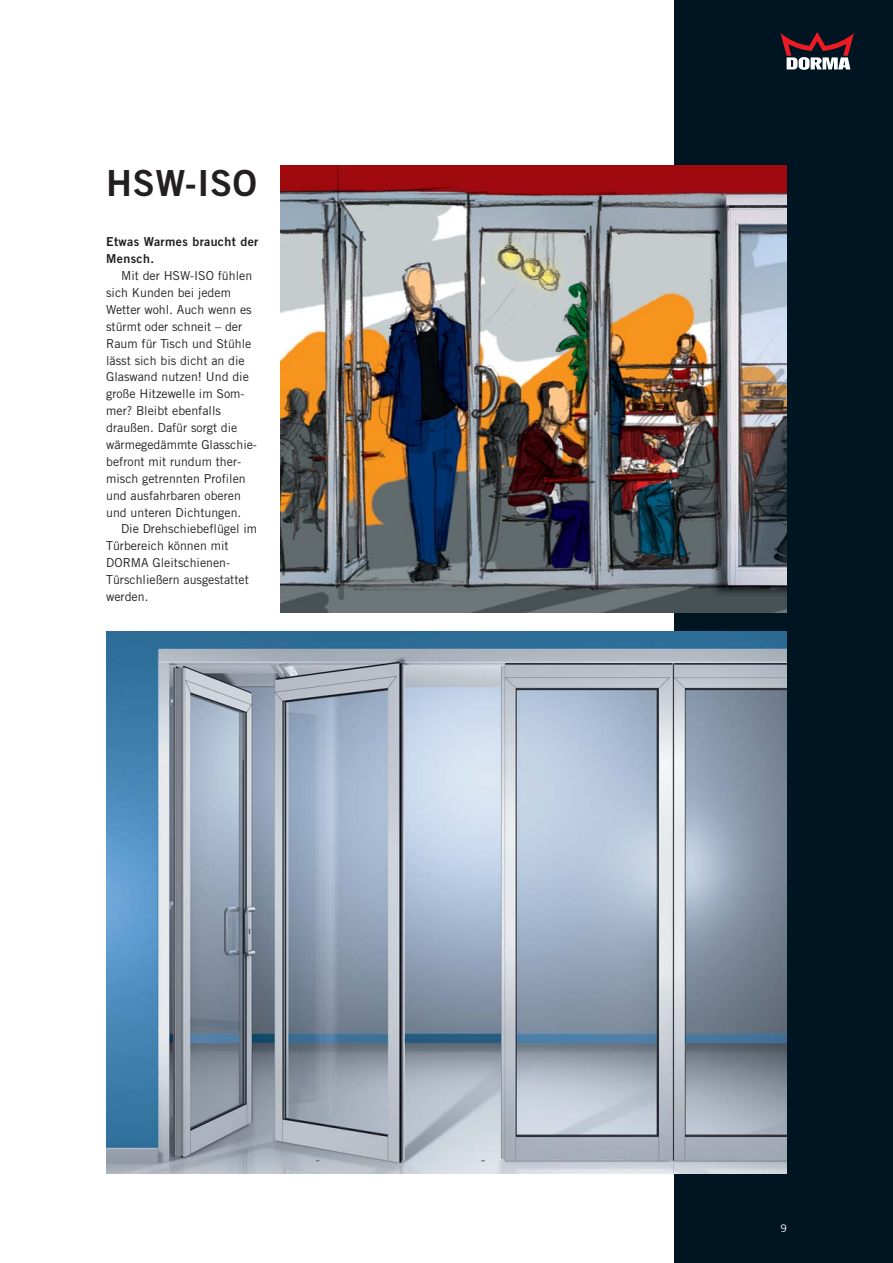
<style>
.page{position:relative;width:893px;height:1263px;background:#fff}
.page>*{position:absolute;margin:0;border:0;box-sizing:border-box;transform-origin:0 0}
.t1{font:36px "Trade Gothic Bold Two";letter-spacing:.02em;color:#231f20}
.t2{font:12.3px/17px "Trade Gothic";color:#231f20}
.t3{font:12.3px/17px "Trade Gothic Bold Two";letter-spacing:.03em;color:#231f20}
.t4{font:10.5px "Trade Gothic";color:#fff}
</style>
<div class="page">
<div style="left:674px;top:0;width:218px;height:1263px;background:#001522"></div>
<img style="left:106px;top:632px;width:680px;height:542px">
<img style="left:280px;top:165px;width:506px;height:447px">
<svg style="left:780px;top:32px;width:73px;height:38px"></svg>
<h1 class="t1" style="left:106px;top:170px;width:152px">HSW-ISO</h1>
<p class="t3" style="left:106px;top:235px;width:154px">Etwas Warmes braucht der<br>Mensch.</p>
<p class="t2" style="left:106px;top:268px;width:152px;text-indent:15px">Mit der HSW-ISO fühlen sich Kunden bei jedem<br>Wetter wohl. Auch wenn es stürmt oder schneit – der<br>Raum für Tisch und Stühle lässt sich bis dicht an die<br>Glaswand nutzen! Und die große H i t zewelle im Som&shy;mer? Bleibt ebenfalls draußen. Dafür sorgt die wärmegedämmte Glasschie&shy;befront mit rund um ther&shy;misch getrennten Profilen und ausfahrbaren oberen und unteren Dich t un gen.</p>
<p class="t2" style="left:106px;top:522px;width:152px;text-indent:15px">Die Drehschiebeflügel im<br>Türbereich können mit<br>DORMA Gleitschienen-<br>Türschließern ausgestattet werden.</p>
<p class="t4" style="left:780px;top:1225px;width:8px">9</p>
</div>
